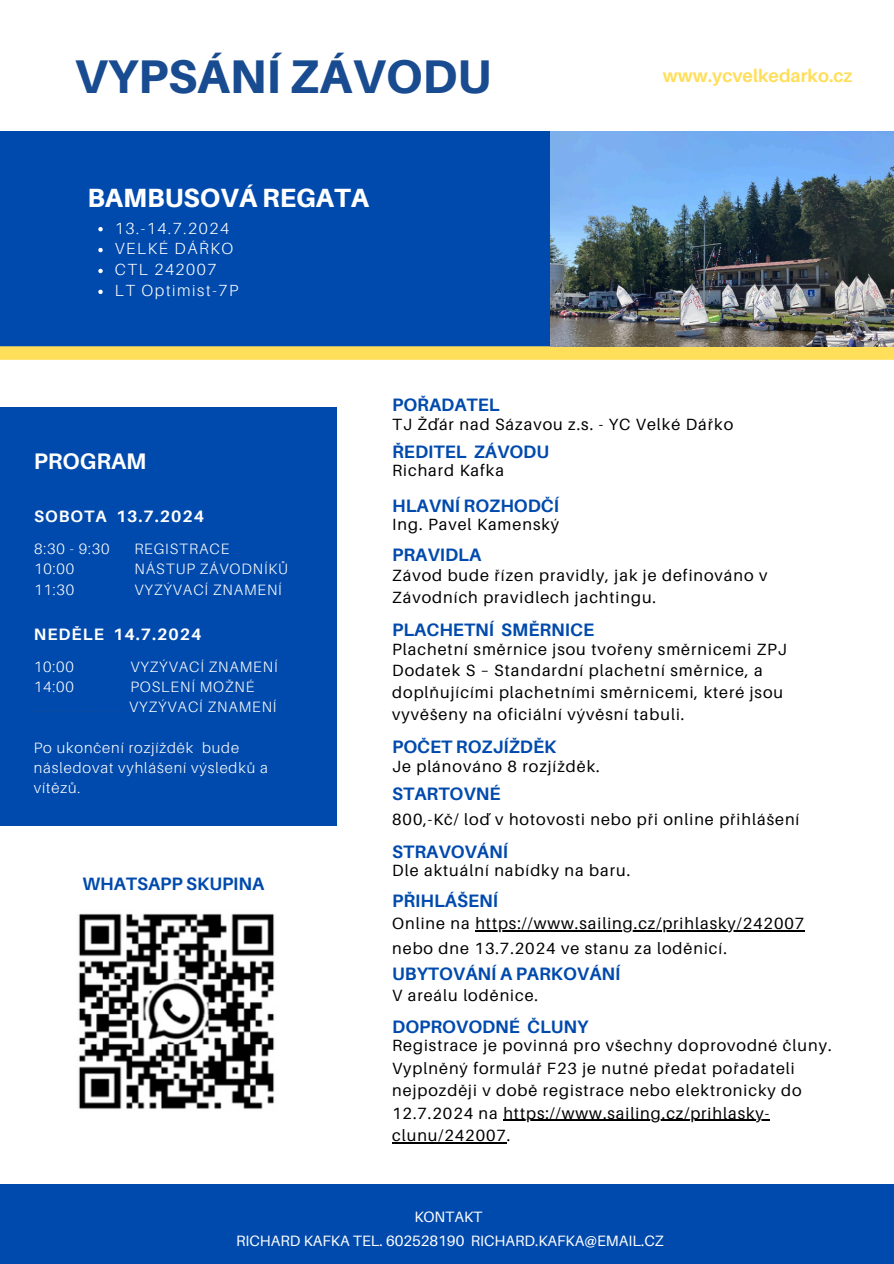
<style>
.page{position:relative;width:894px;height:1264px;background:#fff}
.page>*{position:absolute;margin:0;border:0;box-sizing:border-box;transform-origin:0 0}
.t1{font:800 47.25px "Aileron";color:#194b90}
.t2{font:800 26.4px "Aileron";color:#fff}
.t3{font:700 22.5px "Aileron";color:#fff}
.t4{font:700 18px "Aileron";color:#004aad}
.t5{font:700 18px "Aileron";color:#ffde59}
.t6{font:700 16.5px "Aileron";letter-spacing:.06em;color:#fff}
.t7{font:16.2px/21.9px "Aileron";letter-spacing:.06em;color:#000}
.t8{font:300 16.05px "Aileron";letter-spacing:.1em;color:#fff}
.t9{font:300 15px/20.2px "Aileron";letter-spacing:.06em;color:#fff}
.t10{font:15px/23.7px "Aileron";color:#fff;text-align:center}
.s1{color:#194b90}
</style>
<div class="page">
<div style="left:0;top:131px;width:550px;height:222px;background:#004aad"></div>
<div style="left:0;top:346px;width:893px;height:14px;background:#ffde59"></div>
<div style="left:0;top:407px;width:336px;height:418px;background:#004aad"></div>
<div style="left:0;top:1184px;width:893px;height:79px;background:#004aad"></div>
<img style="left:78px;top:913px;width:197px;height:196px">
<img style="left:550px;top:131px;width:343px;height:215px">
<svg style="left:98px;top:227px;width:5px;height:4px"></svg>
<svg style="left:98px;top:248px;width:5px;height:4px"></svg>
<svg style="left:98px;top:269px;width:5px;height:4px"></svg>
<svg style="left:98px;top:290px;width:5px;height:4px"></svg>
<hr style="left:503px;top:1119px;width:267px;height:1px;background:#000">
<hr style="left:392px;top:1142px;width:115px;height:1px;background:#000">
<hr style="left:475px;top:930px;width:330px;height:1px;background:#000">
<p class="t1" style="left:74px;top:47px;width:418px">VYPSÁNÍ ZÁVODU</p>
<h4 class="t2" style="left:87px;top:181px;width:283px">BAMBUSOVÁ REGATA</h4>
<h4 class="t8" style="left:115px;top:218px;width:116px">13.-14.7.2024</h4>
<p class="t8" style="left:115px;top:239px;width:120px">VELKÉ DÁŘKO</p>
<p class="t8" style="left:115px;top:260px;width:103px">CTL 242007</p>
<p class="t8" style="left:115px;top:281px;width:125px">LT Optimist-7P</p>
<p class="t4" style="left:392px;top:394px;width:109px">POŘADATEL</p>
<p class="t5" style="left:662px;top:65px;width:191px">www.ycvelkedarko.cz</p>
<p class="t3" style="left:34px;top:446px;width:114px">PROGRAM</p>
<h3 class="t6" style="left:34px;top:506px;width:171px">SOBOTA 13.7.2024</h3>
<p class="t9" style="left:34px;top:538px;width:77px">8:30 - 9:30</p>
<p class="t9" style="left:134px;top:538px;width:96px">REGISTRACE</p>
<p class="t9" style="left:34px;top:559px;width:42px">10:00</p>
<p class="t9" style="left:135px;top:559px;width:155px">NÁSTUP ZÁVODNÍKŮ</p>
<p class="t9" style="left:34px;top:579px;width:42px">11:30</p>
<p class="t9" style="left:135px;top:579px;width:149px">VYZÝVACÍ ZNAMENÍ</p>
<h4 class="t6" style="left:34px;top:624px;width:169px">NEDĚLE 14.7.2024</h4>
<h4 class="t9" style="left:34px;top:656px;width:42px">10:00</h4>
<p class="t9" style="left:130px;top:656px;width:149px">VYZÝVACÍ ZNAMENÍ</p>
<p class="t9" style="left:34px;top:676px;width:42px">14:00</p>
<h4 class="t9" style="left:34px;top:676px;width:244px;text-indent:96px">POSLENÍ MOŽNÉ <span class="s1">....................... .</span>VYZÝVACÍ ZNAMENÍ</h4>
<h4 class="t9" style="left:34px;top:737px;width:161px">Po ukončení rozjížděk</h4>
<h6 class="t9" style="left:34px;top:737px;width:235px;text-indent:168px">bude následovat vyhlášení výsledků a vítězů.</h6>
<p class="t4" style="left:82px;top:872px;width:183px">WHATSAPP SKUPINA</p>
<h6 class="t7" style="left:392px;top:413px;width:342px">TJ Žďár nad Sázavou z.s. - YC Velké Dářko</h6>
<h4 class="t4" style="left:392px;top:440px;width:158px">ŘEDITEL ZÁVODU</h4>
<h6 class="t7" style="left:392px;top:459px;width:113px">Richard Kafka</h6>
<h4 class="t4" style="left:392px;top:494px;width:168px">HLAVNÍ ROZHODČÍ</h4>
<h6 class="t7" style="left:392px;top:513px;width:168px">Ing. Pavel Kamenský</h6>
<h4 class="t4" style="left:392px;top:543px;width:90px">PRAVIDLA</h4>
<h2 class="t7" style="left:392px;top:564px;width:377px">Závod bude řízen pravidly, jak je definováno v<br>Závodních pravidlech jachtingu.</h2>
<h4 class="t4" style="left:392px;top:618px;width:203px">PLACHETNÍ SMĚRNICE</h4>
<h6 class="t7" style="left:392px;top:637px;width:396px">Plachetní směrnice jsou tvořeny směrnicemi ZPJ Dodatek S – Standardní plachetní směrnice, a doplňujícími plachetními směrnicemi, které jsou vyvěšeny na oficiální vývěsní tabuli.</h6>
<h4 class="t4" style="left:392px;top:735px;width:166px">POČET ROZJÍŽDĚK</h4>
<h6 class="t7" style="left:392px;top:754px;width:209px">Je plánováno 8 rozjížděk.</h6>
<h4 class="t4" style="left:392px;top:782px;width:110px">STARTOVNÉ</h4>
<h6 class="t7" style="left:392px;top:808px;width:408px">800,-Kč/ loď v hotovosti nebo při online přihlášení</h6>
<h4 class="t4" style="left:392px;top:840px;width:117px">STRAVOVÁNÍ</h4>
<h6 class="t7" style="left:392px;top:859px;width:239px">Dle aktuální nabídky na baru.</h6>
<p class="t4" style="left:392px;top:889px;width:107px">PŘIHLÁŠENÍ</p>
<p class="t7" style="left:392px;top:911px;width:413px;line-height:24.8px">Online na https://www.sailing.cz/prihlasky/242007 nebo dne 13.7.2024 ve stanu za loděnicí.</p>
<h4 class="t4" style="left:392px;top:962px;width:230px">UBYTOVÁNÍ A PARKOVÁNÍ</h4>
<h6 class="t7" style="left:392px;top:984px;width:147px">V areálu loděnice.</h6>
<h6 class="t4" style="left:392px;top:1015px;width:198px">DOPROVODNÉ ČLUNY</h6>
<h6 class="t7" style="left:392px;top:1033px;width:441px;line-height:22.5px">Registrace je povinná pro všechny doprovodné čluny.<br>Vyplněný formulář F23 je nutné předat pořadateli nejpozději v době registrace nebo elektronicky do 12.7.2024 na https://www.sailing.cz/prihlasky-</h6>
<h4 class="t7" style="left:392px;top:1124px;width:120px">clunu/242007.</h4>
<p class="t10" style="left:236px;top:1204px;width:429px">KONTAKT<br>RICHARD KAFKA TEL. 602528190 RICHARD.KAFKA@EMAIL.CZ</p>
</div>
